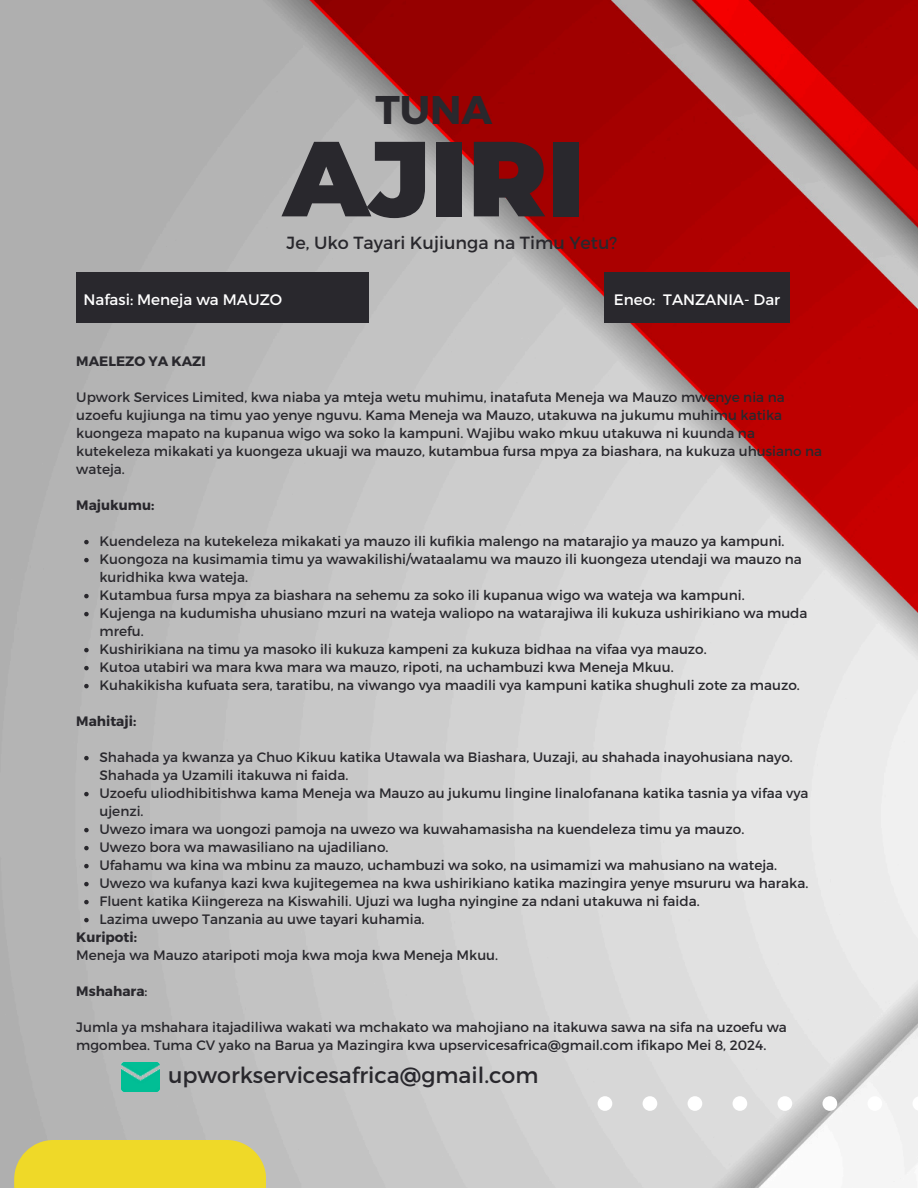
<style>
.page{position:relative;width:918px;height:1188px;background:#fff}
.page>*{position:absolute;margin:0;border:0;box-sizing:border-box;transform-origin:0 0}
.t1{font:900 106.5px "Montserrat";color:#29282d}
.t2{font:700 40.05px "Montserrat";color:#29282d}
.t3{font:22.05px "Montserrat";color:#29282d}
.t4{font:17.55px "Montserrat";color:#29282d}
.t5{font:15.15px "Montserrat";color:#fff}
.t6{font:13.65px/18px "Montserrat";color:#29282d}
.t7{font:700 13.65px "Montserrat";color:#29282d}
.s1{font-weight:400}
</style>
<div class="page">
<img style="left:0;top:0;width:918px;height:1188px">
<img style="left:121px;top:1062px;width:39px;height:29px">
<svg style="left:84px;top:540px;width:5px;height:4px"></svg>
<svg style="left:84px;top:558px;width:5px;height:4px"></svg>
<svg style="left:84px;top:594px;width:5px;height:4px"></svg>
<svg style="left:84px;top:612px;width:5px;height:4px"></svg>
<svg style="left:84px;top:648px;width:5px;height:4px"></svg>
<svg style="left:84px;top:666px;width:5px;height:4px"></svg>
<svg style="left:84px;top:684px;width:5px;height:4px"></svg>
<svg style="left:84px;top:756px;width:5px;height:4px"></svg>
<svg style="left:84px;top:792px;width:5px;height:4px"></svg>
<svg style="left:84px;top:828px;width:5px;height:4px"></svg>
<svg style="left:84px;top:846px;width:5px;height:4px"></svg>
<svg style="left:84px;top:864px;width:5px;height:4px"></svg>
<svg style="left:84px;top:882px;width:5px;height:4px"></svg>
<svg style="left:84px;top:900px;width:5px;height:4px"></svg>
<svg style="left:84px;top:918px;width:5px;height:4px"></svg>
<div style="left:76px;top:272px;width:293px;height:51px;background:#29282d"></div>
<div style="left:604px;top:272px;width:186px;height:51px;background:#29282d"></div>
<div style="left:14px;top:1140px;width:252px;height:48px;background:#efd928"></div>
<svg style="left:598px;top:1096px;width:320px;height:15px"></svg>
<p class="t2" style="left:375px;top:84px;width:118px">TUNA</p>
<p class="t1" style="left:283px;top:113px;width:302px">AJIRI</p>
<h3 class="t4" style="left:287px;top:231px;width:332px">Je, Uko Tayari Kujiunga na Timu Yetu?</h3>
<p class="t5" style="left:83px;top:290px;width:200px">Nafasi: Meneja wa MAUZO</p>
<p class="t5" style="left:614px;top:290px;width:168px">Eneo: TANZANIA- Dar</p>
<h1 class="t7" style="left:76px;top:352px;width:131px">MAELEZO YA KAZI</h1>
<h4 class="t6" style="left:76px;top:387px;width:747px">Upwork Services Limited, kwa niaba ya mteja wetu muhimu, inatafuta Meneja wa Mauzo mwenye nia na uzoefu kujiunga na timu yao yenye nguvu. Kama Meneja wa Mauzo, utakuwa na jukumu muhimu katika kuongeza mapato na kupanua wigo wa soko la kampuni. Wajibu wako mkuu utakuwa ni kuunda na kutekeleza mikakati ya kuongeza ukuaji wa mauzo, kutambua fursa mpya za biashara, na kukuza uhusiano na wateja.</h4>
<h5 class="t7" style="left:76px;top:496px;width:80px">Majukumu:</h5>
<h5 class="t6" style="left:100px;top:531px;width:687px">Kuendeleza na kutekeleza mikakati ya mauzo ili kufikia malengo na matarajio ya mauzo ya kampuni.</h5>
<h6 class="t6" style="left:100px;top:549px;width:704px">Kuongoza na kusimamia timu ya wawakilishi/wataalamu wa mauzo ili kuongeza utendaji wa mauzo na kuridhika kwa wateja.</h6>
<p class="t6" style="left:100px;top:585px;width:647px">Kutambua fursa mpya za biashara na sehemu za soko ili kupanua wigo wa wateja wa kampuni.</p>
<p class="t6" style="left:100px;top:603px;width:710px">Kujenga na kudumisha uhusiano mzuri na wateja waliopo na watarajiwa ili kukuza ushirikiano wa muda mrefu.</p>
<p class="t6" style="left:100px;top:639px;width:609px">Kushirikiana na timu ya masoko ili kukuza kampeni za kukuza bidhaa na vifaa vya mauzo.</p>
<p class="t6" style="left:100px;top:657px;width:576px">Kutoa utabiri wa mara kwa mara wa mauzo, ripoti, na uchambuzi kwa Meneja Mkuu.</p>
<p class="t6" style="left:100px;top:675px;width:702px">Kuhakikisha kufuata sera, taratibu, na viwango vya maadili vya kampuni katika shughuli zote za mauzo.</p>
<p class="t7" style="left:76px;top:712px;width:62px">Mahitaji:</p>
<p class="t6" style="left:100px;top:747px;width:695px">Shahada ya kwanza ya Chuo Kikuu katika Utawala wa Biashara, Uuzaji, au shahada inayohusiana nayo.<br>Shahada ya Uzamili itakuwa ni faida.</p>
<p class="t6" style="left:100px;top:783px;width:711px">Uzoefu uliodhibitishwa kama Meneja wa Mauzo au jukumu lingine linalofanana katika tasnia ya vifaa vya ujenzi.</p>
<p class="t6" style="left:100px;top:819px;width:646px">Uwezo imara wa uongozi pamoja na uwezo wa kuwahamasisha na kuendeleza timu ya mauzo.</p>
<p class="t6" style="left:100px;top:837px;width:291px">Uwezo bora wa mawasiliano na ujadiliano.</p>
<p class="t6" style="left:100px;top:855px;width:679px">Ufahamu wa kina wa mbinu za mauzo, uchambuzi wa soko, na usimamizi wa mahusiano na wateja.</p>
<p class="t6" style="left:100px;top:873px;width:710px">Uwezo wa kufanya kazi kwa kujitegemea na kwa ushirikiano katika mazingira yenye msururu wa haraka.</p>
<p class="t6" style="left:100px;top:891px;width:602px">Fluent katika Kiingereza na Kiswahili. Ujuzi wa lugha nyingine za ndani utakuwa ni faida.</p>
<p class="t6" style="left:100px;top:909px;width:327px">Lazima uwepo Tanzania au uwe tayari kuhamia.</p>
<p class="t7" style="left:76px;top:928px;width:62px">Kuripoti:</p>
<p class="t6" style="left:76px;top:945px;width:423px">Meneja wa Mauzo ataripoti moja kwa moja kwa Meneja Mkuu.</p>
<p class="t7" style="left:76px;top:982px;width:73px">Mshahara<span class="s1">:</span></p>
<p class="t6" style="left:76px;top:1017px;width:712px">Jumla ya mshahara itajadiliwa wakati wa mchakato wa mahojiano na itakuwa sawa na sifa na uzoefu wa mgombea. Tuma CV yako na Barua ya Mazingira kwa upservicesafrica@gmail.com ifikapo Mei 8, 2024.</p>
<p class="t3" style="left:168px;top:1061px;width:372px">upworkservicesafrica@gmail.com</p>
</div>
